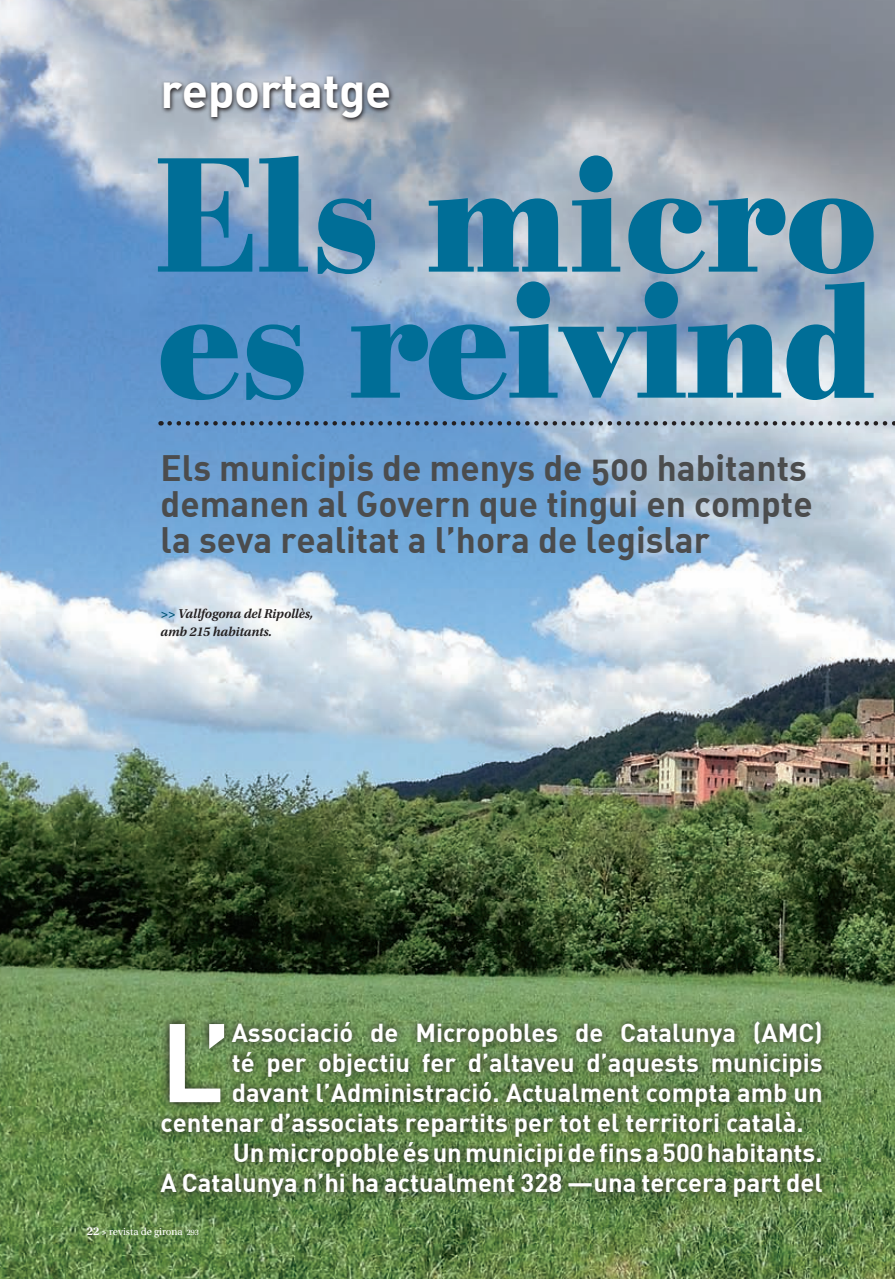
<style>
.page{position:relative;width:895px;height:1279px;background:#fff}
.page>*{position:absolute;margin:0;border:0;box-sizing:border-box;transform-origin:0 0}
.Entrev_Text{font:700 160.5px "Bodoni BE";letter-spacing:-.005em;color:#006e97;scale:.9 1}
.Entrev_Text-2{font:700 160.5px "Bodoni BE";letter-spacing:.015em;color:#006e97;scale:.9 1}
.Secccions_Frases_des{font:109.8px "DIN Bold";color:#fff}
.Text{font:48px "DIN Bold Alternate";letter-spacing:-.01em;color:#fff}
.Text-2{font:36px "DIN Bold Alternate";color:#4b4c4d}
.Secccions_Frases_des-2{font:25.5px/30px "DIN Bold";color:#fff;text-align:right}
.Secccions_Peus{font:italic 600 13.5px "Utopia Std";letter-spacing:-.01em;color:#231f20}
.t1{font:10.5px "Utopia Std";color:#fff}
.s1{color:#005272}
.s2{font-weight:600;font-size:12px}
.s3{font-weight:600;font-size:9px}
.s4{font-size:8.25px}
</style>
<div class="page">
<img style="left:0;top:0;width:895px;height:1279px">
<svg style="left:161px;top:74px;width:234px;height:50px;background:#838993"></svg>
<svg style="left:151px;top:1013px;width:678px;height:192px;background:#5c7947"></svg>
<svg style="left:169px;top:421px;width:726px;height:5px;background:#6c8198"></svg>
<p class="Text" style="left:160px;top:60px;width:232px">reportatge</p>
<p class="Entrev_Text-2" style="left:156px;top:119px;width:803px">Els micro</p>
<p class="Entrev_Text" style="left:156px;top:245px;width:800px">es reivind</p>
<p class="Text-2" style="left:160px;top:444px;width:647px">Els municipis de menys de 500 habitants</p>
<p class="Text-2" style="left:160px;top:480px;width:653px">demanen al Govern que tingui en compte</p>
<p class="Text-2" style="left:160px;top:516px;width:551px">la seva realitat a l’hora de legislar</p>
<p class="Secccions_Peus" style="left:160px;top:606px;width:154px"><span class="s1">&gt;&gt;</span> Vallfogona del Ripollès,</p>
<p class="Secccions_Peus" style="left:160px;top:624px;width:113px">amb 215 habitants.</p>
<p class="Secccions_Frases_des" style="left:160px;top:991px;width:73px">L’</p>
<p class="Secccions_Frases_des-2" style="left:232px;top:1017px;width:592px">Associació de Micropobles de Catalunya (AMC)</p>
<p class="Secccions_Frases_des-2" style="left:232px;top:1047px;width:592px">té per objectiu fer d’altaveu d’aquests municipis</p>
<p class="Secccions_Frases_des-2" style="left:232px;top:1077px;width:592px">davant l’Administració. Actualment compta amb un</p>
<p class="Secccions_Frases_des-2" style="left:160px;top:1107px;width:644px">centenar d’associats repartits per tot el territori català.</p>
<p class="Secccions_Frases_des-2" style="left:160px;top:1137px;width:663px">Un micropoble és un municipi de fins a 500 habitants.<br>A Catalunya n’hi ha actualment 328 —una tercera part del</p>
<p class="t1" style="left:87px;top:1226px;width:114px"><span class="s2">22</span> <span class="s3">&gt;</span> revista de girona <span class="s4">293</span></p>
</div>
